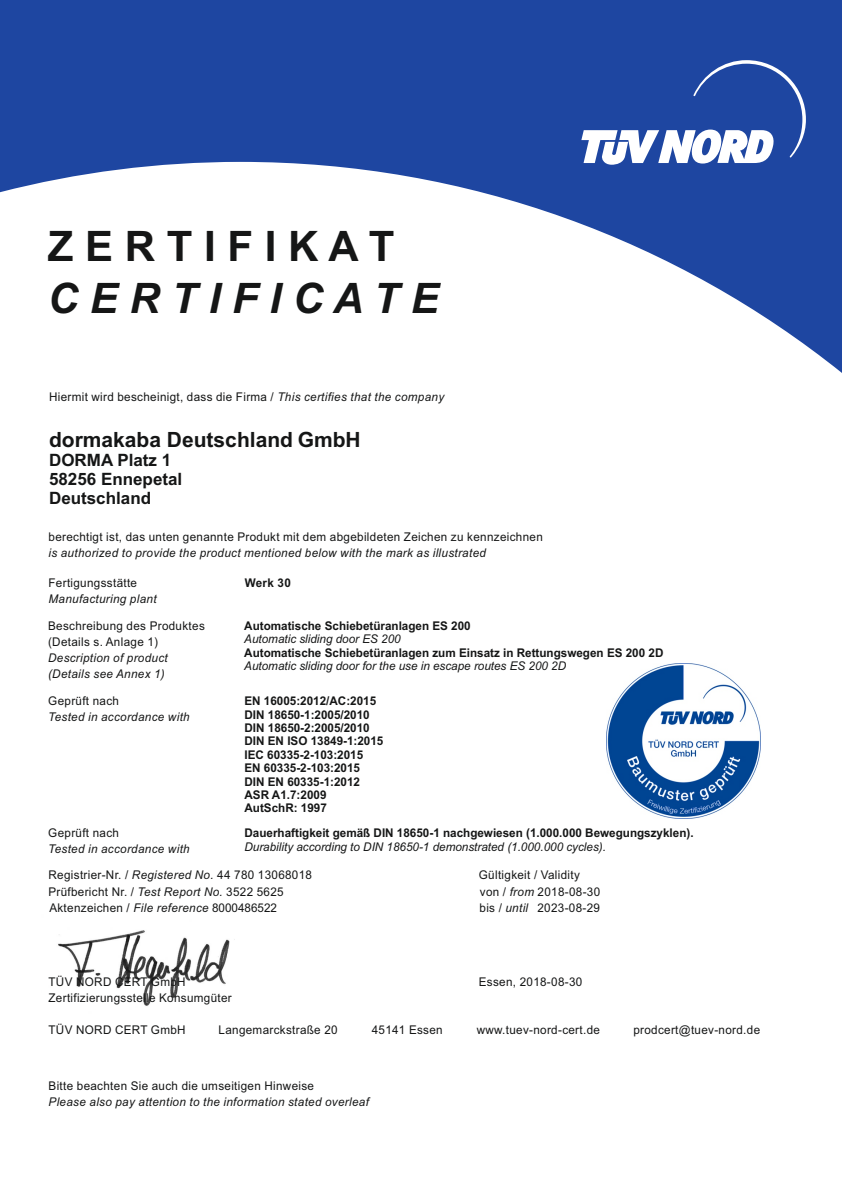
<style>
.page{position:relative;width:842px;height:1191px;background:#fff}
.page>*{position:absolute;margin:0;border:0;box-sizing:border-box;transform-origin:0 0}
.t1{font:italic 700 42px "Arial";color:#151616}
.t2{font:700 42px "Arial";color:#151616}
.t3{font:700 21px "Arial";color:#151616}
.t4{font:700 17px/19px "Arial";color:#151616}
.t5{font:12px/16.1px "Arial";letter-spacing:.03em;color:#151616}
.t6{font:700 12px/13.4px "Arial";color:#151616}
.t7{font:italic 12px/16.1px "Arial";letter-spacing:.03em;color:#151616}
.t8{font:italic 12px "Arial";color:#151616}
.s1{font-style:italic}
</style>
<div class="page">
<img style="left:58px;top:930px;width:172px;height:76px">
<img style="left:606px;top:663px;width:154px;height:155px">
<svg style="left:0;top:0;width:842px;height:373px;fill:#1e46a1"></svg>
<svg style="left:581px;top:60px;width:225px;height:105px"></svg>
<h1 class="t2" style="left:48px;top:230px;width:348px">Z E R T I F I K A T</h1>
<h1 class="t1" style="left:48px;top:282px;width:393px">C E R T I F I C A T E</h1>
<p class="t5" style="left:49px;top:389px;width:397px">Hiermit wird bescheinigt, dass die Firma / <span class="s1">This certifies that the company</span></p>
<h2 class="t3" style="left:49px;top:431px;width:313px">dormakaba Deutschland GmbH</h2>
<h3 class="t4" style="left:49px;top:452px;width:135px">DORMA Platz 1<br>58256 Ennepetal<br>Deutschland</h3>
<p class="t5" style="left:49px;top:530px;width:496px">berechtigt ist, das unten genannte Produkt mit dem abgebildeten Zeichen zu kennzeichnen</p>
<p class="t7" style="left:49px;top:546px;width:439px">is authorized to provide the product mentioned below with the mark as illustrated</p>
<p class="t5" style="left:49px;top:575px;width:90px">Fertigungsstätte</p>
<p class="t7" style="left:49px;top:591px;width:110px">Manufacturing plant</p>
<p class="t6" style="left:245px;top:577px;width:48px">Werk 30</p>
<p class="t5" style="left:48px;top:618px;width:158px">Beschreibung des Produktes (Details s. Anlage 1)</p>
<p class="t7" style="left:48px;top:650px;width:121px">Description of product (Details see Annex 1)</p>
<p class="t6" style="left:244px;top:620px;width:228px">Automatische Schiebetüranlagen ES 200</p>
<p class="t8" style="left:244px;top:634px;width:158px">Automatic sliding door ES 200</p>
<p class="t6" style="left:244px;top:646px;width:421px">Automatische Schiebetüranlagen zum Einsatz in Rettungswegen ES 200 2D</p>
<p class="t8" style="left:244px;top:661px;width:323px">Automatic sliding door for the use in escape routes ES 200 2D</p>
<p class="t5" style="left:48px;top:694px;width:72px">Geprüft nach</p>
<p class="t7" style="left:48px;top:710px;width:143px">Tested in accordance with</p>
<p class="t6" style="left:244px;top:695px;width:140px">EN 16005:2012/AC:2015<br>DIN 18650-1:2005/2010<br>DIN 18650-2:2005/2010<br>DIN EN ISO 13849-1:2015<br>IEC 60335-2-103:2015<br>EN 60335-2-103:2015<br>DIN EN 60335-1:2012<br>ASR A1.7:2009<br>AutSchR: 1997</p>
<p class="t5" style="left:48px;top:826px;width:72px">Geprüft nach</p>
<p class="t7" style="left:48px;top:842px;width:143px">Tested in accordance with</p>
<p class="t6" style="left:244px;top:827px;width:451px">Dauerhaftigkeit gemäß DIN 18650-1 nachgewiesen (1.000.000 Bewegungszyklen).</p>
<p class="t8" style="left:244px;top:841px;width:363px">Durability according to DIN 18650-1 demonstrated (1.000.000 cycles).</p>
<p class="t5" style="left:48px;top:868px;width:265px">Registrier-Nr. / <span class="s1">Registered No.</span> 44 780 13068018<br>Prüfbericht Nr. / <span class="s1">Test Report No.</span> 3522 5625</p>
<p class="t5" style="left:479px;top:868px;width:103px">Gültigkeit / Validity</p>
<p class="t5" style="left:49px;top:901px;width:229px">Aktenzeichen / <span class="s1">File reference</span> 8000486522</p>
<p class="t5" style="left:480px;top:884px;width:122px">von / <span class="s1">from</span> 2018-08-30</p>
<p class="t5" style="left:479px;top:900px;width:122px">bis / <span class="s1">until</span> 2023-08-29</p>
<p class="t5" style="left:49px;top:975px;width:139px">TÜV NORD CERT GmbH</p>
<p class="t5" style="left:479px;top:975px;width:105px">Essen, 2018-08-30</p>
<p class="t5" style="left:49px;top:991px;width:185px">Zertifizierungsstelle Konsumgüter</p>
<p class="t5" style="left:49px;top:1022px;width:139px">TÜV NORD CERT GmbH</p>
<p class="t5" style="left:219px;top:1022px;width:121px">Langemarckstraße 20</p>
<p class="t5" style="left:372px;top:1022px;width:73px">45141 Essen</p>
<p class="t5" style="left:633px;top:1022px;width:128px">prodcert@tuev-nord.de</p>
<p class="t5" style="left:477px;top:1022px;width:125px">www.tuev-nord-cert.de</p>
<p class="t5" style="left:49px;top:1078px;width:267px">Bitte beachten Sie auch die umseitigen Hinweise</p>
<p class="t7" style="left:49px;top:1094px;width:322px">Please also pay attention to the information stated overleaf</p>
</div>
